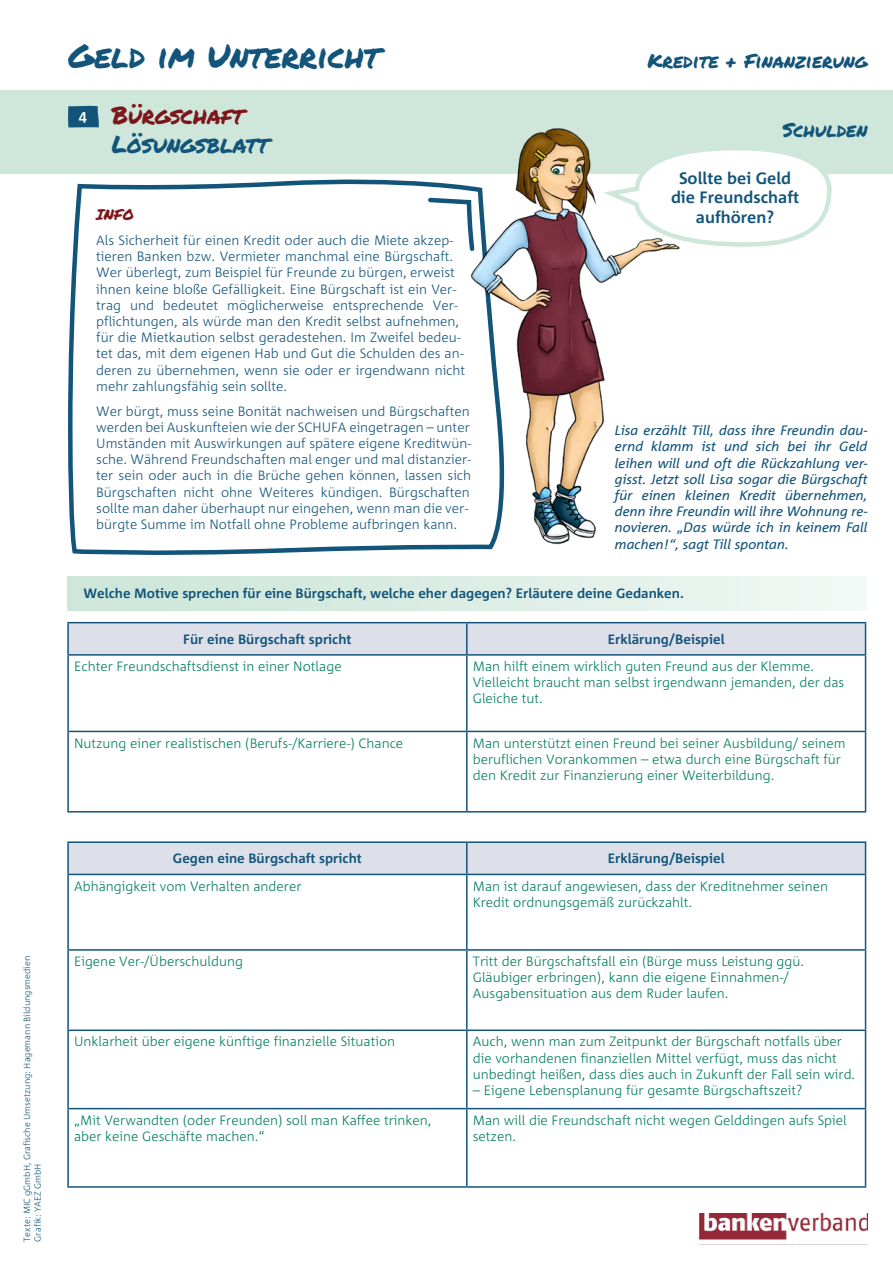
<style>
.page{position:relative;width:893px;height:1263px;background:#fff}
.page>*{position:absolute;margin:0;border:0;box-sizing:border-box;transform-origin:0 0}
.t1{font:33px "Permanent Marker";color:#12547a}
.t2{font:24px/28.8px "Permanent Marker";color:#12547a}
.t3{font:19.5px "Permanent Marker";color:#12547a}
.t4{font:700 16.5px/19.8px "Corpid";color:#12547a;text-align:center}
.t5{font:15px "Permanent Marker";color:#7c161c}
.t6{font:300 13.5px/16.2px "Corpid";color:#007d5c}
.t7{font:300 13.5px/16.2px "Corpid";color:#12547a}
.t8{font:italic 13.5px/16.2px "Corpid Office";color:#12547a;text-align:justify}
.t9{font:700 13.5px "Corpid";color:#12547a}
.t10{font:300 9px/10.8px "Corpid";color:#12547a}
.s1{font-family:"Corpid";font-weight:700;font-size:15px;color:#fff}
.s2{color:#7c161c}
</style>
<div class="page">
<div style="left:0;top:90px;width:893px;height:83px;background:#cee7da"></div>
<img style="left:700px;top:1213px;width:168px;height:32px">
<svg style="left:68px;top:106px;width:31px;height:22px"></svg>
<div style="left:69px;top:623px;width:796px;height:31px;background:#dde0e9"></div>
<hr style="left:67px;top:622px;width:400px;height:1px;background:#12547a">
<hr style="left:67px;top:623px;width:2px;height:31px;background:#12547a">
<hr style="left:467px;top:622px;width:399px;height:1px;background:#12547a">
<hr style="left:466px;top:623px;width:2px;height:31px;background:#12547a">
<hr style="left:865px;top:623px;width:1px;height:31px;background:#12547a">
<hr style="left:67px;top:654px;width:400px;height:2px;background:#12547a">
<hr style="left:67px;top:656px;width:2px;height:75px;background:#12547a">
<hr style="left:467px;top:654px;width:399px;height:2px;background:#12547a">
<hr style="left:466px;top:656px;width:2px;height:75px;background:#12547a">
<hr style="left:865px;top:656px;width:1px;height:75px;background:#12547a">
<hr style="left:67px;top:731px;width:400px;height:1px;background:#12547a">
<hr style="left:67px;top:732px;width:2px;height:79px;background:#12547a">
<hr style="left:467px;top:731px;width:399px;height:1px;background:#12547a">
<hr style="left:466px;top:732px;width:2px;height:79px;background:#12547a">
<hr style="left:865px;top:732px;width:1px;height:79px;background:#12547a">
<hr style="left:67px;top:811px;width:400px;height:1px;background:#12547a">
<hr style="left:467px;top:811px;width:399px;height:1px;background:#12547a">
<div style="left:69px;top:843px;width:796px;height:31px;background:#dde0e9"></div>
<hr style="left:67px;top:841px;width:400px;height:2px;background:#12547a">
<hr style="left:67px;top:843px;width:2px;height:31px;background:#12547a">
<hr style="left:467px;top:841px;width:399px;height:2px;background:#12547a">
<hr style="left:466px;top:843px;width:2px;height:31px;background:#12547a">
<hr style="left:865px;top:843px;width:1px;height:31px;background:#12547a">
<hr style="left:67px;top:874px;width:400px;height:1px;background:#12547a">
<hr style="left:67px;top:875px;width:2px;height:74px;background:#12547a">
<hr style="left:467px;top:874px;width:399px;height:1px;background:#12547a">
<hr style="left:466px;top:875px;width:2px;height:74px;background:#12547a">
<hr style="left:865px;top:875px;width:1px;height:74px;background:#12547a">
<hr style="left:67px;top:949px;width:400px;height:2px;background:#12547a">
<hr style="left:67px;top:951px;width:2px;height:78px;background:#12547a">
<hr style="left:467px;top:949px;width:399px;height:2px;background:#12547a">
<hr style="left:466px;top:951px;width:2px;height:78px;background:#12547a">
<hr style="left:865px;top:951px;width:1px;height:78px;background:#12547a">
<hr style="left:67px;top:1029px;width:400px;height:2px;background:#12547a">
<hr style="left:67px;top:1031px;width:2px;height:77px;background:#12547a">
<hr style="left:467px;top:1029px;width:399px;height:2px;background:#12547a">
<hr style="left:466px;top:1031px;width:2px;height:77px;background:#12547a">
<hr style="left:865px;top:1031px;width:1px;height:77px;background:#12547a">
<hr style="left:67px;top:1108px;width:400px;height:1px;background:#12547a">
<hr style="left:67px;top:1109px;width:2px;height:77px;background:#12547a">
<hr style="left:467px;top:1108px;width:399px;height:1px;background:#12547a">
<hr style="left:466px;top:1109px;width:2px;height:77px;background:#12547a">
<hr style="left:865px;top:1109px;width:1px;height:77px;background:#12547a">
<hr style="left:67px;top:1186px;width:400px;height:2px;background:#12547a">
<hr style="left:467px;top:1186px;width:399px;height:2px;background:#12547a">
<div style="left:67px;top:576px;width:800px;height:34px;background:linear-gradient(to right,#cae4d7,#f1f8f4)"></div>
<svg style="left:695px;top:150px;width:139px;height:97px"></svg>
<svg style="left:66px;top:173px;width:383px;height:382px"></svg>
<svg style="left:425px;top:195px;width:24px;height:58px"></svg>
<img style="left:449px;top:128px;width:246px;height:422px">
<h1 class="t1" style="left:68px;top:31px;width:313px">Geld im Unterricht</h1>
<h3 class="t3" style="left:647px;top:46px;width:222px">Kredite + Finanzierung</h3>
<h2 class="t2" style="left:112px;top:101px;width:158px;text-indent:-33px"><span class="s1">4</span> <span class="s2">Bürgschaft<br></span>Lösungsblatt</h2>
<h3 class="t3" style="left:782px;top:116px;width:87px">Schulden</h3>
<p class="t4" style="left:671px;top:168px;width:130px">Sollte bei Geld die Freundschaft</p>
<p class="t5" style="left:96px;top:204px;width:39px">INFO</p>
<p class="t4" style="left:696px;top:208px;width:80px">aufhören?</p>
<p class="t7" style="left:96px;top:232px;width:371px">Als Sicherheit für einen Kredit oder auch die Miete akzep&shy;tieren Banken bzw. Vermieter manchmal eine Bürgschaft.<br>Wer überlegt, zum Beispiel für Freunde zu bürgen, erweist ihnen keine bloße Gefälligkeit. Eine Bürgschaft ist ein Ver&shy;trag und bedeutet möglicherweise entsprechende Ver&shy;pflichtungen, als würde man den Kredit selbst aufnehmen, für die Mietkaution selbst geradestehen. Im Zweifel bedeu&shy;tet das, mit dem eigenen Hab und Gut die Schulden des an&shy;deren zu übernehmen, wenn sie oder er irgendwann nicht mehr zahlungsfähig sein sollte.</p>
<p class="t7" style="left:96px;top:403px;width:377px">Wer bürgt, muss seine Bonität nachweisen und Bürgschaften werden bei Auskunfteien wie der SCHUFA eingetragen – unter Umständen mit Auswirkungen auf spätere eigene Kreditwün&shy;sche. Während Freundschaften mal enger und mal distanzier&shy;ter sein oder auch in die Brüche gehen können, lassen sich Bürgschaften nicht ohne Weiteres kündigen. Bürgschaften sollte man daher überhaupt nur eingehen, wenn man die ver&shy;bürgte Summe im Notfall ohne Probleme aufbringen kann.</p>
<p class="t8" style="left:615px;top:423px;width:254px">Lisa erzählt Till, dass ihre Freundin dau&shy;ernd klamm ist und sich bei ihr Geld leihen will und oft die Rückzahlung ver&shy;gisst. Jetzt soll Lisa sogar die Bürgschaft für einen kleinen Kredit übernehmen, denn ihre Freundin will ihre Wohnung re&shy;novieren. „Das würde ich in keinem Fall machen!“, sagt Till spontan.</p>
<p class="t9" style="left:83px;top:586px;width:602px">Welche Motive sprechen für eine Bürgschaft, welche eher dagegen? Erläutere deine Gedanken.</p>
<p class="t9" style="left:183px;top:632px;width:170px">Für eine Bürgschaft spricht</p>
<p class="t9" style="left:608px;top:632px;width:118px">Erklärung/Beispiel</p>
<p class="t6" style="left:74px;top:658px;width:269px">Echter Freundschaftsdienst in einer Notlage</p>
<p class="t6" style="left:473px;top:658px;width:373px">Man hilft einem wirklich guten Freund aus der Klemme.<br>Vielleicht braucht man selbst irgendwann jemanden, der das<br>Gleiche tut.</p>
<p class="t6" style="left:74px;top:735px;width:331px">Nutzung einer realistischen (Berufs-/Karriere-) Chance</p>
<p class="t6" style="left:473px;top:735px;width:374px">Man unterstützt einen Freund bei seiner Ausbildung/ seinem beruflichen Vorankommen – etwa durch eine Bürgschaft für den Kredit zur Finanzierung einer Weiterbildung.</p>
<p class="t10" style="left:22px;top:1242px;width:287px;rotate:-90deg">Texte: MIC gGmbH, Grafische Umsetzung: Hagemann Bildungsmedien<br>Grafik: YAEZ GmbH</p>
<p class="t9" style="left:173px;top:851px;width:190px">Gegen eine Bürgschaft spricht</p>
<p class="t9" style="left:608px;top:851px;width:118px">Erklärung/Beispiel</p>
<p class="t6" style="left:74px;top:878px;width:229px">Abhängigkeit vom Verhalten anderer</p>
<p class="t6" style="left:473px;top:878px;width:357px">Man ist darauf angewiesen, dass der Kreditnehmer seinen<br>Kredit ordnungsgemäß zurückzahlt.</p>
<p class="t6" style="left:74px;top:953px;width:170px">Eigene Ver-/Überschuldung</p>
<p class="t6" style="left:473px;top:953px;width:333px">Tritt der Bürgschaftsfall ein (Bürge muss Leistung ggü.<br>Gläubiger erbringen), kann die eigene Einnahmen-/<br>Ausgabensituation aus dem Ruder laufen.</p>
<p class="t6" style="left:74px;top:1034px;width:323px">Unklarheit über eigene künftige finanzielle Situation</p>
<p class="t6" style="left:473px;top:1034px;width:384px">Auch, wenn man zum Zeitpunkt der Bürgschaft notfalls über die vorhandenen finanziellen Mittel verfügt, muss das nicht unbedingt heißen, dass dies auch in Zukunft der Fall sein wird.</p>
<p class="t6" style="left:473px;top:1082px;width:331px">– Eigene Lebensplanung für gesamte Bürgschaftszeit?</p>
<p class="t6" style="left:74px;top:1112px;width:359px">„Mit Verwandten (oder Freunden) soll man Kaffee trinken, aber keine Geschäfte machen.“</p>
<p class="t6" style="left:473px;top:1112px;width:375px">Man will die Freundschaft nicht wegen Gelddingen aufs Spiel setzen.</p>
</div>
